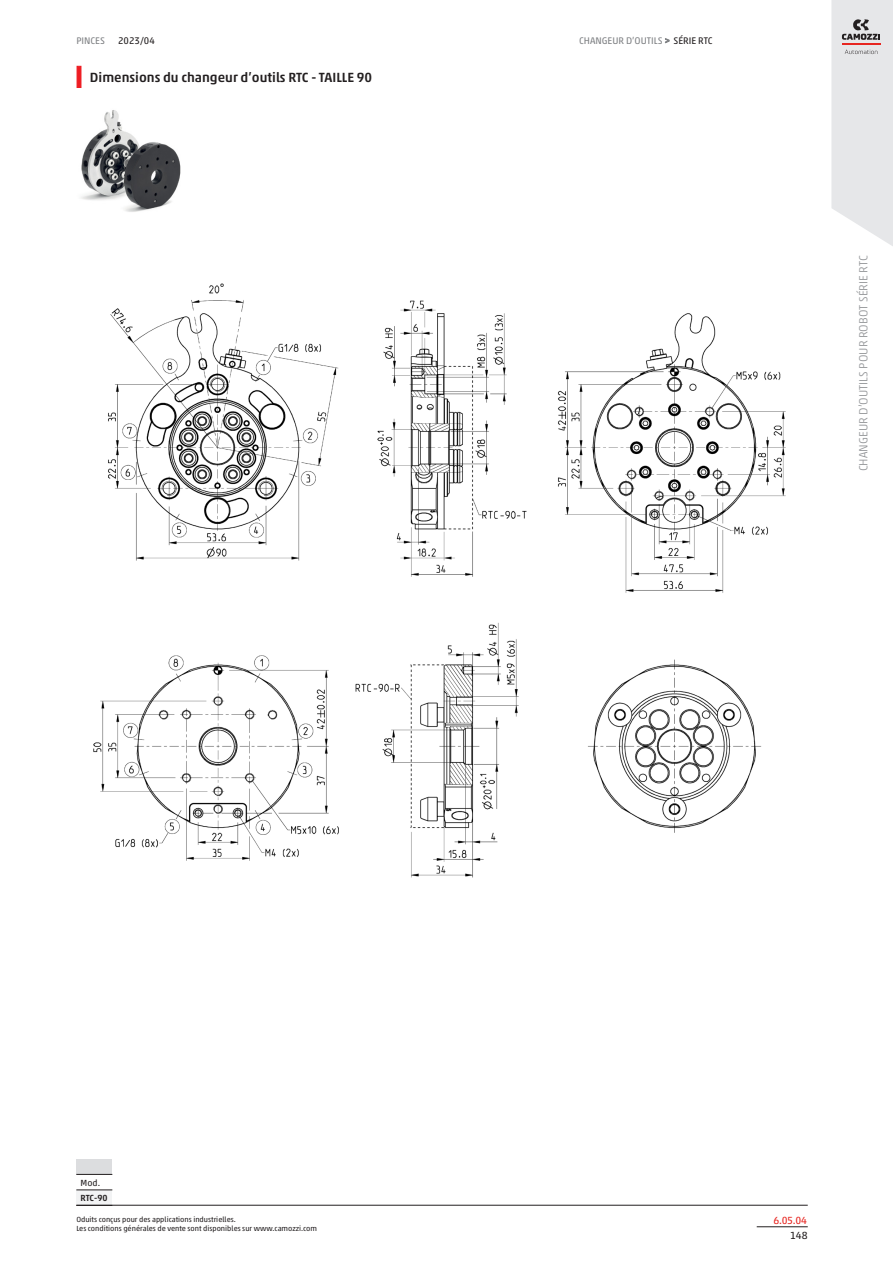
<style>
.page{position:relative;width:893px;height:1263px;background:#fff}
.page>*{position:absolute;margin:0;border:0;box-sizing:border-box;transform-origin:0 0}
.blockTitle_value{font:500 13.5px "Akko W1 G";color:#231f20}
.t1{font:300 12px "Akko W1 G";color:#939598}
.secR{font:10.5px "Akko W1 G";color:#e72621}
.sec4R{font:10.5px "Akko W1 G";color:#231f20}
.headTitleR{font:9.75px "Akko W1 G";color:#808285}
.footTitleR{font:9.75px "Akko W1 G";color:#231f20}
.footTitleR-2{font:9.75px "Akko W1 G";color:#808285}
.models_row_header{font:500 9px "Akko W1 G";color:#231f20}
.models_model{font:9px "Akko W1 G";color:#231f20}
.footNotesR{font:7.5px/9px "Akko W1 G";color:#231f20}
.s1{font-size:9px}
.s2{color:#231f20}
</style>
<div class="page">
<hr style="left:757px;top:1226px;width:51px;height:1px;background:#231f20">
<svg style="left:831px;top:0;width:62px;height:246px;background:#e4e4e6"></svg>
<hr style="left:77px;top:66px;width:4px;height:22px;background:#ee1d23">
<div style="left:76px;top:1159px;width:36px;height:15px;background:#dcdddf"></div>
<div style="left:76px;top:1190px;width:36px;height:15px;background:#f2f3f4"></div>
<hr style="left:76px;top:1174px;width:36px;height:1px;background:#231f20">
<hr style="left:76px;top:1189px;width:36px;height:1px;background:#231f20">
<hr style="left:76px;top:1205px;width:732px;height:1px;background:#231f20">
<img style="left:93px;top:283px;width:693px;height:595px">
<img style="left:81px;top:110px;width:100px;height:102px">
<p class="footTitleR-2" style="left:76px;top:33px;width:30px">PINCES</p>
<p class="headTitleR" style="left:579px;top:33px;width:135px">CHANGEUR D’OUTILS <span class="s1">&gt;</span> <span class="s2">SÉRIE RTC</span></p>
<p class="footTitleR" style="left:118px;top:33px;width:38px">2023/04</p>
<p class="blockTitle_value" style="left:90px;top:68px;width:284px">Dimensions du changeur d’outils RTC - TAILLE 90</p>
<p class="t1" style="left:855px;top:471px;width:218px;rotate:-90deg">CHANGEUR D’OUTILS POUR ROBOT SÉRIE RTC</p>
<p class="models_model" style="left:81px;top:1176px;width:21px">Mod.</p>
<p class="models_row_header" style="left:81px;top:1191px;width:29px">RTC-90</p>
<p class="footNotesR" style="left:76px;top:1214px;width:242px">Oduits conçus pour des applications industrielles.<br>Les conditions générales de vente sont disponibles sur www.camozzi.com</p>
<p class="secR" style="left:773px;top:1212px;width:35px">6.05.04</p>
<p class="sec4R" style="left:790px;top:1228px;width:19px">148</p>
</div>
